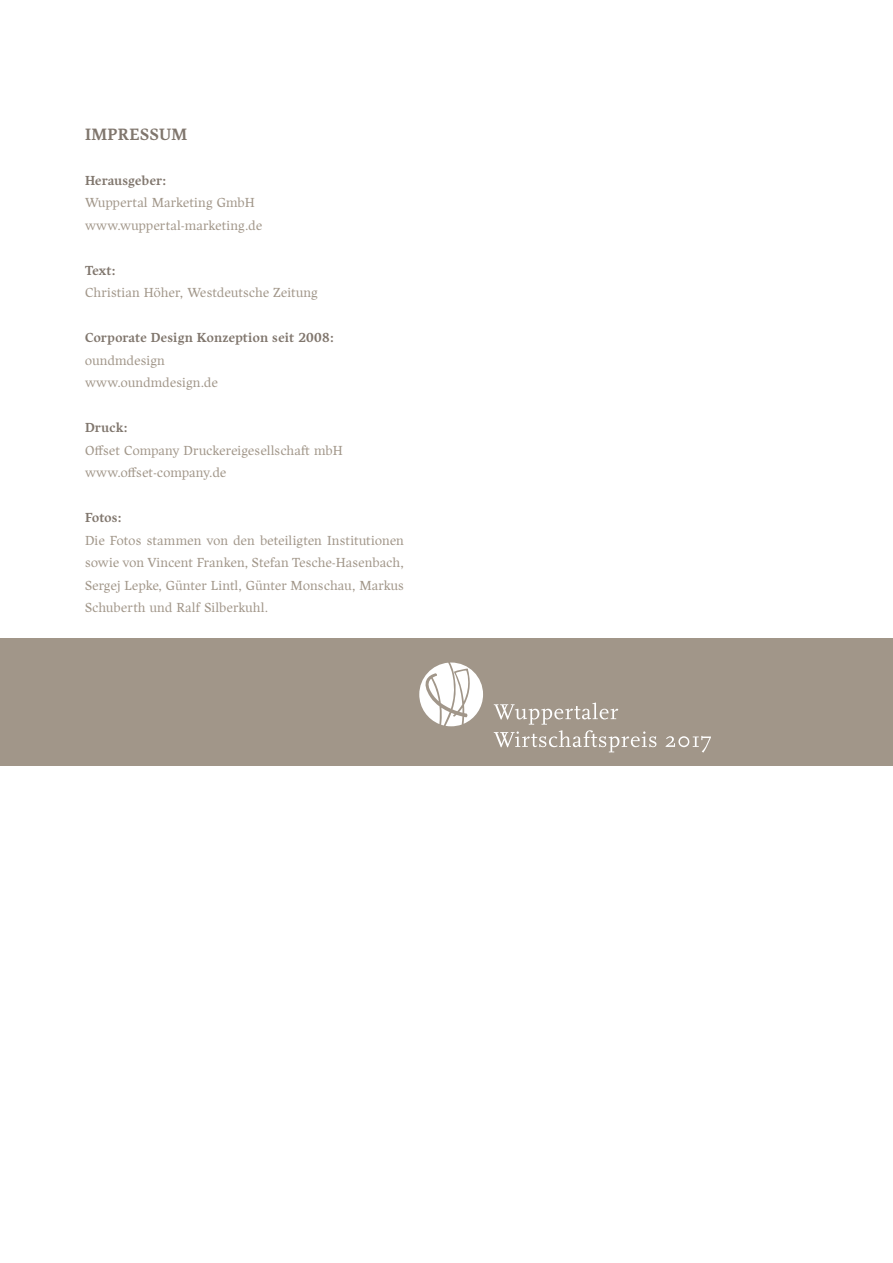
<style>
.page{position:relative;width:893px;height:1263px;background:#fff}
.page>*{position:absolute;margin:0;border:0;box-sizing:border-box;transform-origin:0 0}
.t1{font:700 16.5px "Harfang";letter-spacing:.02em;color:#80766d}
.t2{font:300 13.2px/22.5px "Harfang";letter-spacing:.01em;color:#a19689}
.t3{font:700 13.2px "Harfang";letter-spacing:.015em;color:#80766d}
</style>
<div class="page">
<div style="left:0;top:638px;width:893px;height:127px;background:#a19689"></div>
<svg style="left:419px;top:662px;width:64px;height:64px"></svg>
<svg style="left:494px;top:702px;width:217px;height:51px"></svg>
<p class="t1" style="left:85px;top:124px;width:104px">IMPRESSUM</p>
<p class="t3" style="left:85px;top:172px;width:83px">Herausgeber:</p>
<p class="t2" style="left:85px;top:191px;width:178px">Wuppertal Marketing GmbH www.wuppertal-marketing.de</p>
<p class="t3" style="left:85px;top:262px;width:32px">Text:</p>
<p class="t2" style="left:85px;top:281px;width:234px">Christian Höher, Westdeutsche Zeitung</p>
<p class="t3" style="left:85px;top:330px;width:250px">Corporate Design Konzeption seit 2008:</p>
<p class="t2" style="left:85px;top:349px;width:134px">oundmdesign www.oundmdesign.de</p>
<p class="t3" style="left:85px;top:420px;width:44px">Druck:</p>
<p class="t2" style="left:85px;top:439px;width:259px">Offset Company Druckereigesellschaft mbH www.offset-company.de</p>
<p class="t3" style="left:85px;top:510px;width:38px">Fotos:</p>
<p class="t2" style="left:85px;top:529px;width:320px;text-align:justify">Die Fotos stammen von den beteiligten Institutionen sowie von Vincent Franken, Stefan Tesche-Hasenbach, Sergej Lepke, Günter Lintl, Günter Monschau, Markus Schuberth und Ralf Silberkuhl.</p>
</div>
